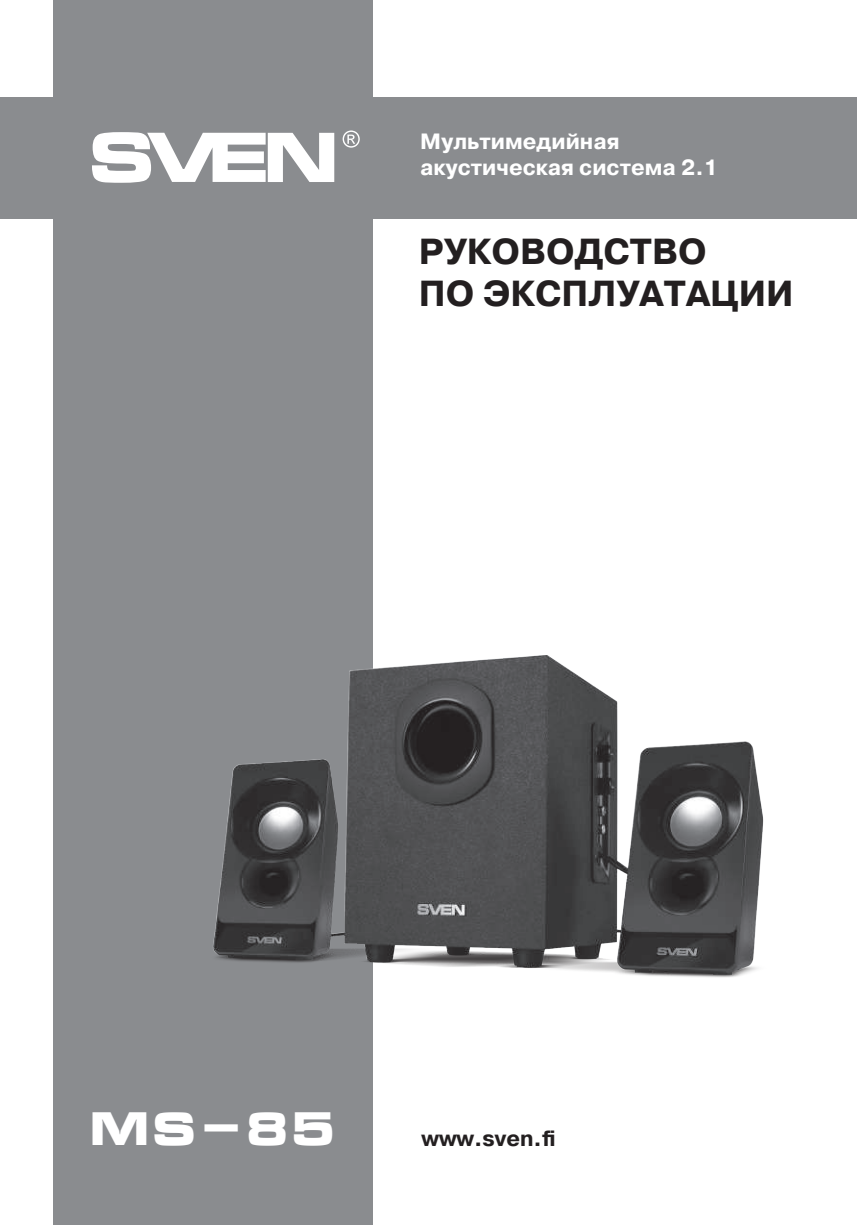
<style>
.page{position:relative;width:857px;height:1225px;background:#fff}
.page>*{position:absolute;margin:0;border:0;box-sizing:border-box;transform-origin:0 0}
.t1{font:700 45.6px "Micra";color:#fff}
.t2{font:700 36px/41.8px "Pragmatica";color:#231f20}
.t3{font:700 22px/26px "Pragmatica";color:#fff}
.t4{font:700 22px "Pragmatica";color:#231f20}
</style>
<div class="page">
<div style="left:0;top:97px;width:856px;height:121px;background:#8a8c8f"></div>
<div style="left:53px;top:1px;width:320px;height:1224px;background:#8a8c8f"></div>
<svg style="left:92px;top:132px;width:242px;height:51px"></svg>
<svg style="left:343px;top:130px;width:17px;height:18px"></svg>
<img style="left:213px;top:655px;width:551px;height:323px">
<p class="t3" style="left:420px;top:129px;width:299px">Мультимедийная акустическая система 2.1</p>
<h2 class="t2" style="left:419px;top:231px;width:376px">РУКОВОДСТВО<br>ПО ЭКСПЛУАТАЦИИ</h2>
<h1 class="t1" style="left:89px;top:1104px;width:249px">MS-85</h1>
<p class="t4" style="left:421px;top:1124px;width:136px">www.sven.fi</p>
</div>
